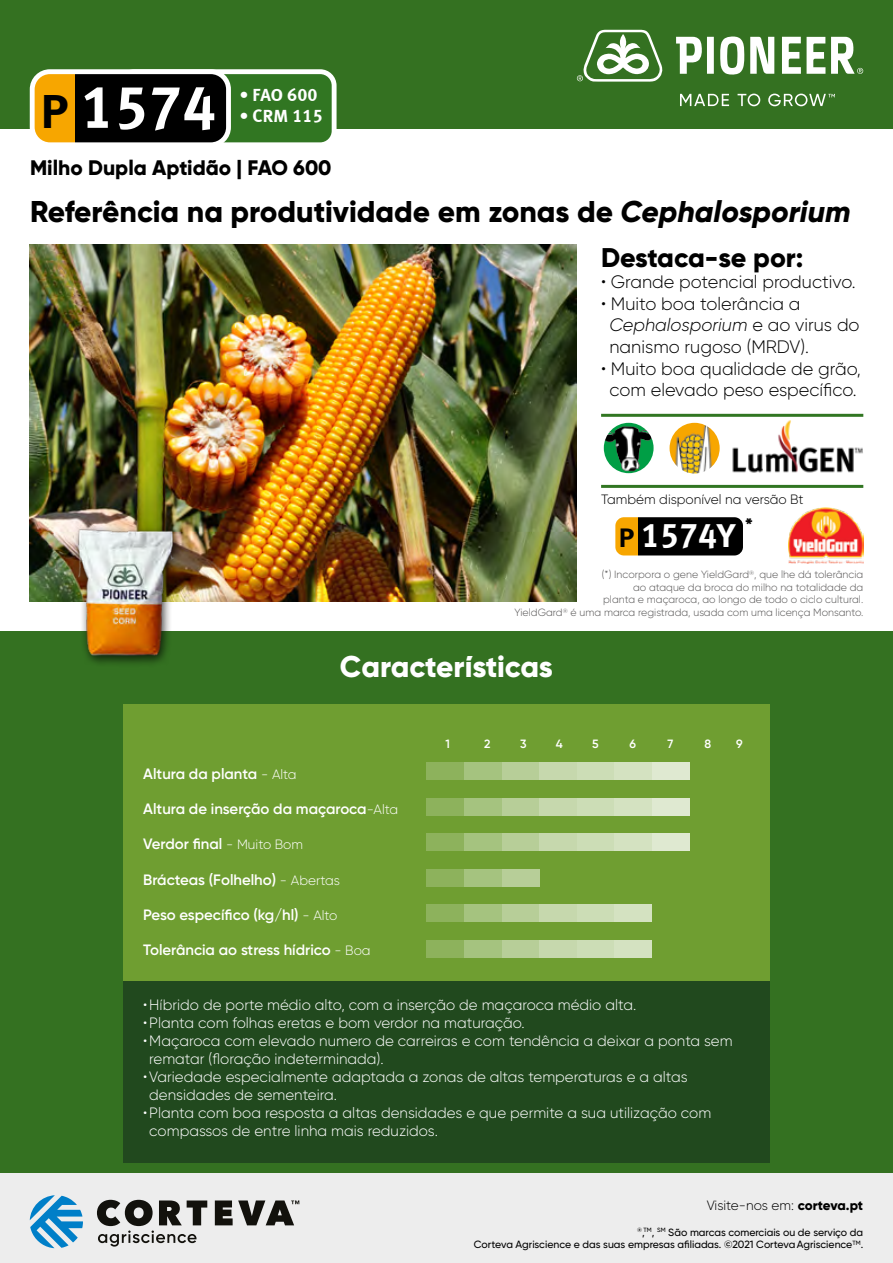
<style>
.page{position:relative;width:893px;height:1263px;background:#fff}
.page>*{position:absolute;margin:0;border:0;box-sizing:border-box;transform-origin:0 0}
.t1{font:60.6px "Meta Bold LF";color:#fff}
.t2{font:49.05px "Meta Bold LF";color:#000}
.t3{font:33.9px "Meta Bold LF";color:#fff}
.t4{font:800 30px "Gilroy";color:#000}
.t5{font:800 30px "Gilroy";letter-spacing:-.005em;color:#fff}
.t6{font:27.6px "Meta Bold LF";color:#000}
.t7{font:800 27px "Gilroy";letter-spacing:-.01em;color:#000}
.t8{font:800 21px "Gilroy";color:#000}
.t9{font:300 18px/21.6px "Gilroy";color:#000}
.t10{font:18px "Meta Bold LF";letter-spacing:.005em;color:#fff}
.t11{font:300 15px/18px "Gilroy";color:#fff}
.t12{font:600 15px "Gilroy";color:#fff}
.t13{font:300 13.5px "Gilroy";color:#000}
.t14{font:600 12px "Gilroy";color:#fff}
.t15{font:300 10.5px/12.6px "Gilroy";color:#555454;text-align:right}
.t16{font:500 10.5px/12.6px "Gilroy";color:#000;text-align:right}
.s1{font-style:italic}
.s2{font-weight:300;font-size:13.5px}
.s3{font-weight:800}
</style>
<div class="page">
<div style="left:0;top:0;width:893px;height:129px;background:#347121"></div>
<svg style="left:807px;top:37px;width:18px;height:37px"></svg>
<svg style="left:676px;top:37px;width:26px;height:37px"></svg>
<div style="left:707px;top:37px;width:7px;height:37px;background:#fff"></div>
<svg style="left:720px;top:36px;width:24px;height:39px"></svg>
<svg style="left:750px;top:37px;width:24px;height:37px"></svg>
<svg style="left:782px;top:37px;width:19px;height:37px"></svg>
<svg style="left:831px;top:37px;width:32px;height:37px"></svg>
<svg style="left:577px;top:30px;width:86px;height:52px"></svg>
<svg style="left:680px;top:94px;width:155px;height:12px"></svg>
<img style="left:30px;top:245px;width:547px;height:357px">
<div style="left:0;top:631px;width:893px;height:547px;background:#347121"></div>
<div style="left:71px;top:524px;width:113px;height:144px;background:#000;opacity:.75"></div>
<img style="left:67px;top:518px;width:113px;height:147px">
<div style="left:123px;top:704px;width:647px;height:288px;background:#6f9e31"></div>
<div style="left:123px;top:981px;width:647px;height:182px;background:#21491e"></div>
<div style="left:426px;top:762px;width:37px;height:18px;background:#8db25c"></div>
<div style="left:426px;top:798px;width:37px;height:17px;background:#8db25c"></div>
<div style="left:426px;top:834px;width:37px;height:17px;background:#8db25c"></div>
<div style="left:426px;top:869px;width:37px;height:17px;background:#8db25c"></div>
<div style="left:426px;top:905px;width:37px;height:17px;background:#8db25c"></div>
<div style="left:426px;top:940px;width:37px;height:17px;background:#8db25c"></div>
<div style="left:464px;top:762px;width:37px;height:18px;background:#a5c37f"></div>
<div style="left:464px;top:798px;width:37px;height:17px;background:#a5c37f"></div>
<div style="left:464px;top:834px;width:37px;height:17px;background:#a5c37f"></div>
<div style="left:464px;top:869px;width:37px;height:17px;background:#a5c37f"></div>
<div style="left:464px;top:905px;width:37px;height:17px;background:#a5c37f"></div>
<div style="left:464px;top:940px;width:37px;height:17px;background:#a5c37f"></div>
<div style="left:501px;top:762px;width:38px;height:18px;background:#b7ce98"></div>
<div style="left:501px;top:798px;width:38px;height:17px;background:#b7ce98"></div>
<div style="left:501px;top:834px;width:38px;height:17px;background:#b7ce98"></div>
<div style="left:501px;top:869px;width:38px;height:17px;background:#b7ce98"></div>
<div style="left:501px;top:905px;width:38px;height:17px;background:#b7ce98"></div>
<div style="left:501px;top:940px;width:38px;height:17px;background:#b7ce98"></div>
<div style="left:539px;top:762px;width:38px;height:18px;background:#c6d8ad"></div>
<div style="left:539px;top:798px;width:38px;height:17px;background:#c6d8ad"></div>
<div style="left:539px;top:834px;width:38px;height:17px;background:#c6d8ad"></div>
<div style="left:539px;top:905px;width:38px;height:17px;background:#c6d8ad"></div>
<div style="left:539px;top:940px;width:38px;height:17px;background:#c6d8ad"></div>
<div style="left:577px;top:762px;width:37px;height:18px;background:#ccddb6"></div>
<div style="left:577px;top:798px;width:37px;height:17px;background:#ccddb6"></div>
<div style="left:577px;top:834px;width:37px;height:17px;background:#ccddb6"></div>
<div style="left:577px;top:905px;width:37px;height:17px;background:#ccddb6"></div>
<div style="left:577px;top:940px;width:37px;height:17px;background:#ccddb6"></div>
<div style="left:614px;top:762px;width:38px;height:18px;background:#d4e2c1"></div>
<div style="left:614px;top:798px;width:38px;height:17px;background:#d4e2c1"></div>
<div style="left:614px;top:834px;width:38px;height:17px;background:#d4e2c1"></div>
<div style="left:614px;top:905px;width:38px;height:17px;background:#d4e2c1"></div>
<div style="left:614px;top:940px;width:38px;height:17px;background:#d4e2c1"></div>
<div style="left:652px;top:762px;width:38px;height:18px;background:#dfe9d1"></div>
<div style="left:652px;top:798px;width:38px;height:17px;background:#dfe9d1"></div>
<div style="left:652px;top:834px;width:38px;height:17px;background:#dfe9d1"></div>
<hr style="left:601px;top:485px;width:262px;height:3px;background:#317622">
<hr style="left:601px;top:414px;width:262px;height:3px;background:#317622">
<img style="left:668px;top:421px;width:53px;height:54px;border-radius:27px">
<div style="left:667px;top:420px;width:55px;height:56px;border:3px solid #fff;border-radius:50%"></div>
<svg style="left:602px;top:421px;width:53px;height:53px"></svg>
<img style="left:605px;top:424px;width:26px;height:38px">
<div style="left:601px;top:420px;width:55px;height:56px;border:3px solid #fff;border-radius:50%"></div>
<img style="left:732px;top:420px;width:131px;height:53px">
<img style="left:789px;top:508px;width:74px;height:55px">
<div style="left:614px;top:516px;width:130px;height:41px;background:#f7a600;border-radius:10px"></div>
<div style="left:638px;top:518px;width:104px;height:36px;background:#000"></div>
<div style="left:613px;top:514px;width:133px;height:44px;border:3px solid #fff;border-radius:10px"></div>
<div style="left:120px;top:72px;width:214px;height:73px;background:#317622;border-radius:14px"></div>
<div style="left:118px;top:69px;width:219px;height:78px;border:5px solid #fff;border-radius:14px"></div>
<div style="left:32px;top:72px;width:197px;height:73px;background:#f7a600;border-radius:18px"></div>
<div style="left:75px;top:72px;width:154px;height:73px;background:#000"></div>
<div style="left:30px;top:69px;width:201px;height:78px;border:5px solid #fff;border-radius:18px"></div>
<div style="left:0;top:1174px;width:893px;height:89px;background:#ededed"></div>
<svg style="left:30px;top:1195px;width:53px;height:53px"></svg>
<svg style="left:215px;top:1200px;width:84px;height:25px"></svg>
<svg style="left:97px;top:1200px;width:110px;height:46px"></svg>
<h2 class="t2" style="left:41px;top:82px;width:29px">P</h2>
<h1 class="t1" style="left:81px;top:71px;width:137px">1574</h1>
<p class="t10" style="left:240px;top:84px;width:79px">• FAO 600</p>
<p class="t10" style="left:240px;top:105px;width:85px">• CRM 115</p>
<h3 class="t8" style="left:30px;top:155px;width:303px">Milho Dupla Aptidão | FAO 600</h3>
<h3 class="t4" style="left:30px;top:192px;width:822px">Referência na produtividade em zonas de <span class="s1">Cephalosporium</span></h3>
<h3 class="t7" style="left:601px;top:240px;width:204px">Destaca-se por:</h3>
<p class="t9" style="left:601px;top:271px;width:256px">• Grande potencial productivo.</p>
<p class="t9" style="left:609px;top:292px;width:252px;text-indent:-8px">• Muito boa tolerância a<br><span class="s1">Cephalosporium</span> e ao virus do nanismo rugoso (MRDV).</p>
<p class="t9" style="left:601px;top:357px;width:261px;text-align:center">• Muito boa qualidade de grão, com elevado peso específico.</p>
<p class="t13" style="left:601px;top:491px;width:204px">Também disponível na versão Bt</p>
<h3 class="t6" style="left:619px;top:521px;width:17px">P</h3>
<h3 class="t3" style="left:641px;top:515px;width:114px">1574Y <sup>*</sup></h3>
<p class="t15" style="left:515px;top:568px;width:350px">(*) Incorpora o gene YieldGard<sup>®</sup>, que lhe dá tolerância<br>ao ataque da broca do milho na totalidade da<br>planta e maçaroca, ao longo de todo o ciclo cultural.<br>YieldGard<sup>®</sup> é uma marca registrada, usada com uma licença Monsanto.</p>
<h3 class="t5" style="left:340px;top:647px;width:215px">Características</h3>
<p class="t12" style="left:143px;top:764px;width:155px">Altura da planta <span class="s2">- Alta</span></p>
<p class="t12" style="left:143px;top:800px;width:256px">Altura de inserção da maçaroca<span class="s2">-Alta</span></p>
<p class="t12" style="left:143px;top:835px;width:161px">Verdor final <span class="s2">- Muito Bom</span></p>
<p class="t12" style="left:143px;top:870px;width:198px">Brácteas (Folhelho) <span class="s2">- Abertas</span></p>
<p class="t12" style="left:143px;top:905px;width:196px">Peso específico (kg/hl) <span class="s2">- Alto</span></p>
<p class="t12" style="left:143px;top:941px;width:229px">Tolerância ao stress hídrico <span class="s2">- Boa</span></p>
<p class="t14" style="left:445px;top:736px;width:6px">1</p>
<p class="t14" style="left:484px;top:736px;width:8px">2</p>
<p class="t14" style="left:520px;top:736px;width:8px">3</p>
<p class="t14" style="left:556px;top:736px;width:8px">4</p>
<p class="t14" style="left:592px;top:736px;width:8px">5</p>
<p class="t14" style="left:630px;top:736px;width:8px">6</p>
<p class="t14" style="left:667px;top:736px;width:7px">7</p>
<p class="t14" style="left:705px;top:736px;width:8px">8</p>
<p class="t14" style="left:736px;top:736px;width:8px">9</p>
<p class="t11" style="left:143px;top:995px;width:494px">•Híbrido de porte médio alto, com a inserção de maçaroca médio alta.</p>
<p class="t11" style="left:143px;top:1013px;width:383px">•Planta com folhas eretas e bom verdor na maturação.</p>
<p class="t11" style="left:149px;top:1031px;width:585px;text-indent:-6px">•Maçaroca com elevado numero de carreiras e com tendência a deixar a ponta sem rematar (floração indeterminada).</p>
<p class="t11" style="left:149px;top:1067px;width:540px;text-indent:-6px">•Variedade especialmente adaptada a zonas de altas temperaturas e a altas densidades de sementeira.</p>
<p class="t11" style="left:149px;top:1103px;width:563px;text-indent:-6px">•Planta com boa resposta a altas densidades e que permite a sua utilização com compassos de entre linha mais reduzidos.</p>
<p class="t13" style="left:707px;top:1197px;width:158px">Visite-nos em: <span class="s3">corteva.pt</span></p>
<p class="t16" style="left:474px;top:1225px;width:391px"><sup>®</sup>,<sup>TM</sup>, <sup>SM</sup> São marcas comerciais ou de serviço da<br>Corteva Agriscience e das suas empresas afiliadas. ©2021 CortevaAgriscience<sup>TM</sup>.</p>
</div>
